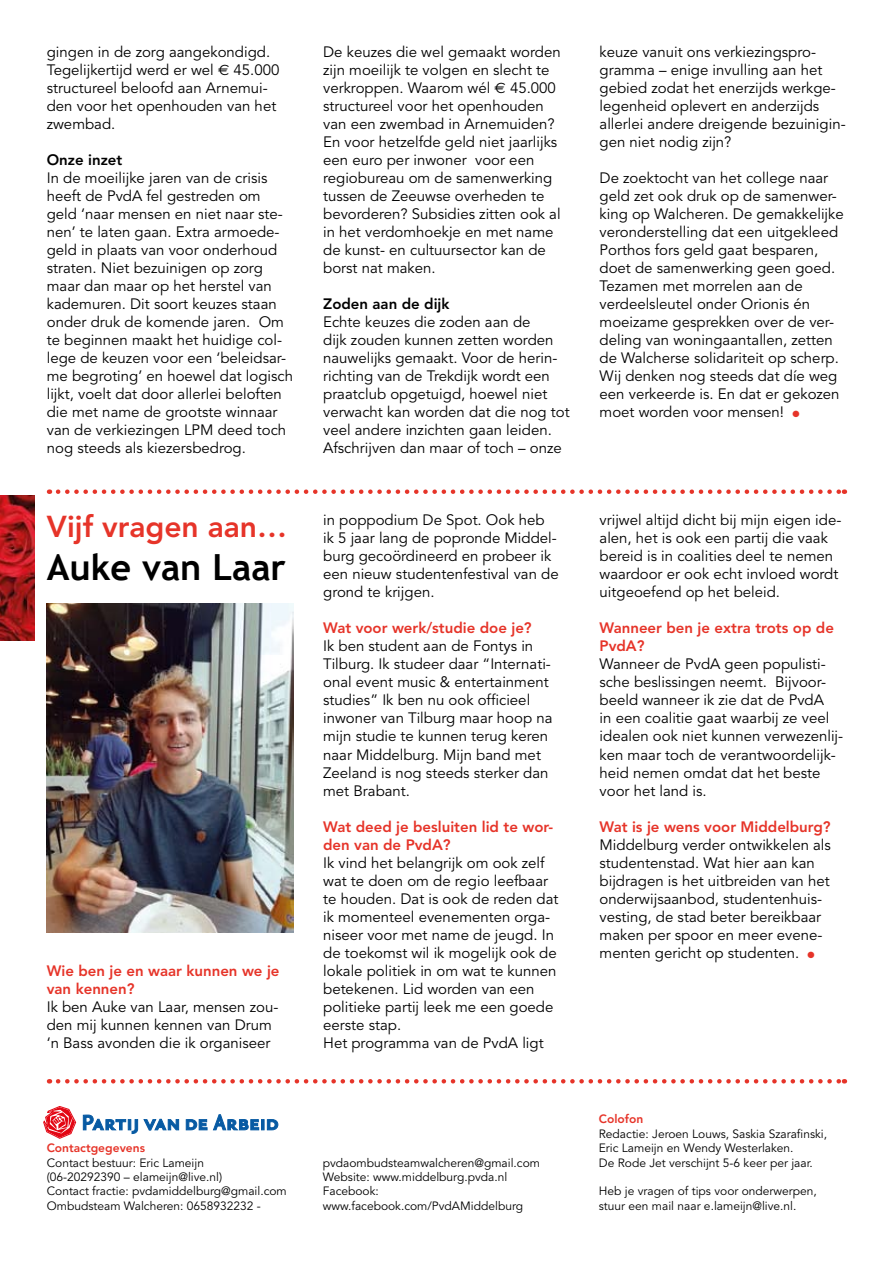
<style>
.page{position:relative;width:893px;height:1263px;background:#fff}
.page>*{position:absolute;margin:0;border:0;box-sizing:border-box;transform-origin:0 0}
.t1{font:700 36px "Trebuchet MS";color:#000}
.t2{font:800 30px "Avenir";color:#e63429}
.t3{font:15px/18px "Avenir";color:#000}
.t4{font:800 15px/18px "Avenir";color:#e63429}
.t5{font:800 15px "Avenir";color:#000}
.t6{font:12px/14.4px "Avenir";color:#000}
.t7{font:800 12px "Avenir";color:#e63429}
.s1{font-family:"Euro Sans"}
.s2{color:#e63429}
</style>
<div class="page">
<svg style="left:58px;top:1079px;width:787px;height:4px"></svg>
<svg style="left:83px;top:1115px;width:96px;height:19px"></svg>
<svg style="left:186px;top:1119px;width:21px;height:11px"></svg>
<svg style="left:213px;top:1114px;width:65px;height:16px"></svg>
<svg style="left:44px;top:1106px;width:32px;height:32px"></svg>
<img style="left:0;top:496px;width:34px;height:144px">
<svg style="left:58px;top:489px;width:787px;height:5px"></svg>
<img style="left:47px;top:604px;width:246px;height:329px">
<p class="t3" style="left:47px;top:44px;width:234px">gingen in de zorg aangekondigd.<br>Tegelijkertijd werd er wel <span class="s1">€</span> 45.000 structureel beloofd aan Arnemui&shy;den voor het openhouden van het zwembad.</p>
<p class="t5" style="left:47px;top:151px;width:77px">Onze inzet</p>
<p class="t3" style="left:47px;top:170px;width:248px">In de moeilijke jaren van de crisis heeft de PvdA fel gestreden om geld ‘naar mensen en niet naar ste&shy;nen’ te laten gaan. Extra armoede&shy;geld in plaats van voor onderhoud straten. Niet bezuinigen op zorg maar dan maar op het herstel van kademuren. Dit soort keuzes staan onder druk de komende jaren. Om te beginnen maakt het huidige col&shy;lege de keuzen voor een ‘beleidsar&shy;me begroting’ en hoewel dat logisch lijkt, voelt dat door allerlei beloften die met name de grootste winnaar van de verkiezingen LPM deed toch nog steeds als kiezersbedrog.</p>
<h2 class="t2" style="left:47px;top:509px;width:242px">Vijf vragen aan…</h2>
<h1 class="t1" style="left:47px;top:545px;width:241px">Auke van Laar</h1>
<p class="t4" style="left:47px;top:961px;width:234px">Wie ben je en waar kunnen we je van kennen?</p>
<p class="t3" style="left:47px;top:998px;width:233px">Ik ben Auke van Laar, mensen zou&shy;den mij kunnen kennen van Drum ‘n Bass avonden die ik organiseer</p>
<p class="t3" style="left:323px;top:44px;width:239px">De keuzes die wel gemaakt worden zijn moeilijk te volgen en slecht te verkroppen. Waarom wél <span class="s1">€</span> 45.000 structureel voor het openhouden van een zwembad in Arnemuiden?<br>En voor hetzelfde geld niet jaarlijks een euro per inwoner voor een regiobureau om de samenwerking tussen de Zeeuwse overheden te bevorderen? Subsidies zitten ook al in het verdomhoekje en met name de kunst- en cultuursector kan de borst nat maken.</p>
<p class="t5" style="left:323px;top:295px;width:128px">Zoden aan de dijk</p>
<p class="t3" style="left:323px;top:314px;width:248px">Echte keuzes die zoden aan de<br>dijk zouden kunnen zetten worden nauwelijks gemaakt. Voor de herin&shy;richting van de Trekdijk wordt een praatclub opgetuigd, hoewel niet verwacht kan worden dat die nog tot veel andere inzichten gaan leiden.<br>Afschrijven dan maar of toch – onze</p>
<p class="t3" style="left:323px;top:512px;width:237px">in poppodium De Spot. Ook heb ik 5 jaar lang de popronde Middel&shy;burg gecoördineerd en probeer ik een nieuw studentenfestival van de grond te krijgen.</p>
<p class="t4" style="left:323px;top:619px;width:210px">Wat voor werk/studie doe je?</p>
<p class="t3" style="left:323px;top:638px;width:231px">Ik ben student aan de Fontys in<br>Tilburg. Ik studeer daar “Internati&shy;onal event music &amp; entertainment studies” Ik ben nu ook officieel inwoner van Tilburg maar hoop na mijn studie te kunnen terug keren naar Middelburg. Mijn band met<br>Zeeland is nog steeds sterker dan met Brabant.</p>
<p class="t4" style="left:323px;top:817px;width:232px">Wat deed je besluiten lid te wor&shy;den van de PvdA?</p>
<p class="t3" style="left:323px;top:854px;width:237px">Ik vind het belangrijk om ook zelf wat te doen om de regio leefbaar te houden. Dat is ook de reden dat ik momenteel evenementen orga&shy;niseer voor met name de jeugd. In de toekomst wil ik mogelijk ook de lokale politiek in om wat te kunnen betekenen. Lid worden van een politieke partij leek me een goede eerste stap.<br>Het programma van de PvdA ligt</p>
<p class="t7" style="left:47px;top:1141px;width:100px">Contactgegevens</p>
<p class="t6" style="left:47px;top:1155px;width:242px">Contact bestuur: Eric Lameijn<br>(06-20292390 – elameijn@live.nl)<br>Contact fractie: pvdamiddelburg@gmail.com Ombudsteam Walcheren: 0658932232 -</p>
<p class="t6" style="left:323px;top:1155px;width:219px">pvdaombudsteamwalcheren@gmail.com<br>Website: www.middelburg.pvda.nl<br>Facebook: www.facebook.com/PvdAMiddelburg</p>
<p class="t3" style="left:600px;top:44px;width:248px">keuze vanuit ons verkiezingspro&shy;gramma – enige invulling aan het gebied zodat het enerzijds werkge&shy;legenheid oplevert en anderzijds allerlei andere dreigende bezuinigin&shy;gen niet nodig zijn?</p>
<p class="t3" style="left:600px;top:170px;width:246px">De zoektocht van het college naar geld zet ook druk op de samenwer&shy;king op Walcheren. De gemakkelijke veronderstelling dat een uitgekleed Porthos fors geld gaat besparen, doet de samenwerking geen goed.<br>Tezamen met morrelen aan de verdeelsleutel onder Orionis én moeizame gesprekken over de ver&shy;deling van woningaantallen, zetten de Walcherse solidariteit op scherp.<br>Wij denken nog steeds dat díe weg een verkeerde is. En dat er gekozen moet worden voor mensen! <span class="s2">●</span></p>
<p class="t3" style="left:600px;top:512px;width:243px">vrijwel altijd dicht bij mijn eigen ide&shy;alen, het is ook een partij die vaak bereid is in coalities deel te nemen waardoor er ook echt invloed wordt uitgeoefend op het beleid.</p>
<p class="t4" style="left:600px;top:619px;width:236px">Wanneer ben je extra trots op de<br>PvdA?</p>
<p class="t3" style="left:600px;top:656px;width:245px">Wanneer de PvdA geen populisti&shy;sche beslissingen neemt. Bijvoor&shy;beeld wanneer ik zie dat de PvdA<br>in een coalitie gaat waarbij ze veel idealen ook niet kunnen verwezenlij&shy;ken maar toch de verantwoordelijk&shy;heid nemen omdat dat het beste voor het land is.</p>
<p class="t4" style="left:600px;top:817px;width:233px">Wat is je wens voor Middelburg?</p>
<p class="t3" style="left:600px;top:836px;width:233px">Middelburg verder ontwikkelen als studentenstad. Wat hier aan kan bijdragen is het uitbreiden van het onderwijsaanbod, studentenhuis&shy;vesting, de stad beter bereikbaar maken per spoor en meer evene&shy;menten gericht op studenten. <span class="s2">●</span></p>
<p class="t7" style="left:599px;top:1112px;width:46px">Colofon</p>
<p class="t6" style="left:599px;top:1127px;width:230px">Redactie: Jeroen Louws, Saskia Szarafinski,<br>Eric Lameijn en Wendy Westerlaken.<br>De Rode Jet verschijnt 5-6 keer per jaar.</p>
<p class="t6" style="left:599px;top:1184px;width:219px">Heb je vragen of tips voor onderwerpen, stuur een mail naar e.lameijn@live.nl.</p>
</div>
